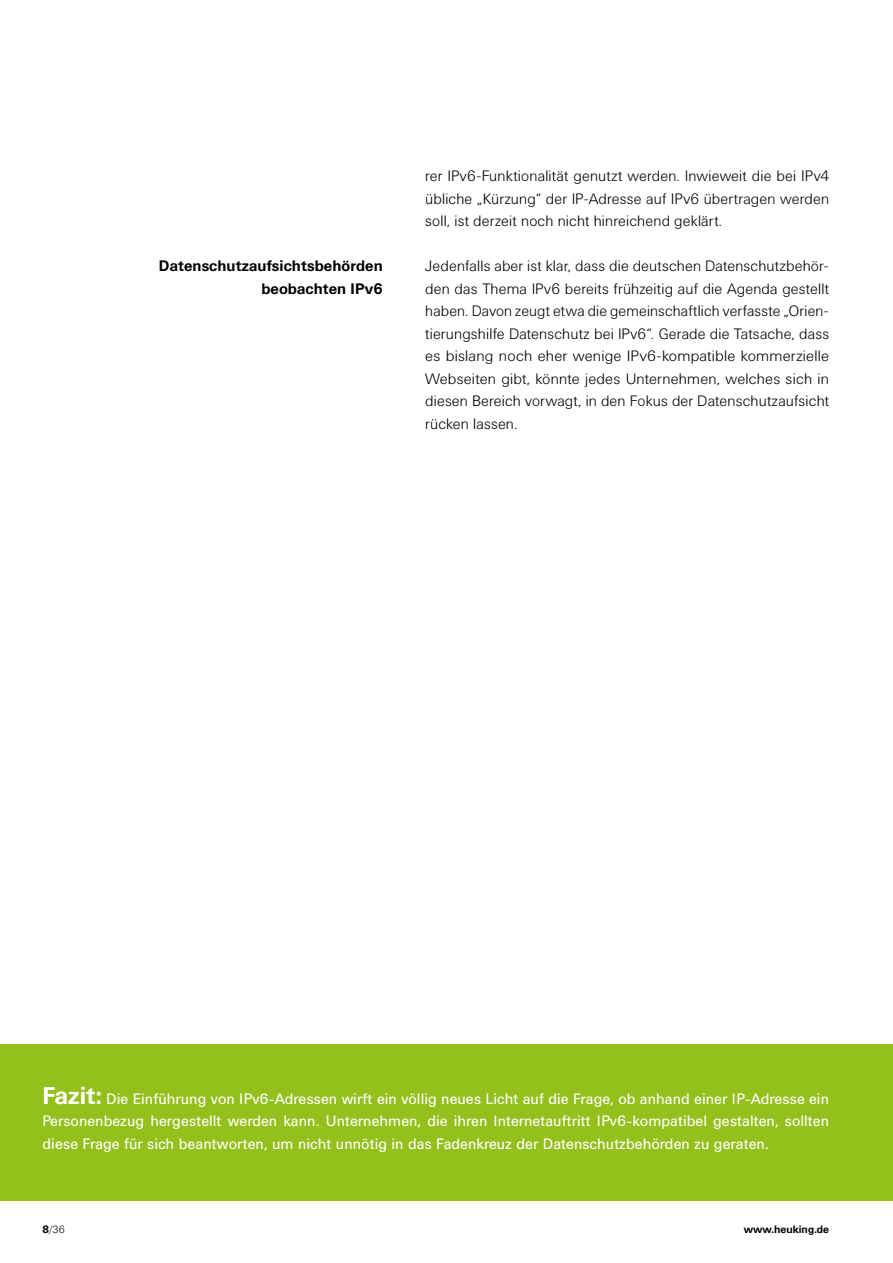
<style>
.page{position:relative;width:893px;height:1263px;background:#fff}
.page>*{position:absolute;margin:0;border:0;box-sizing:border-box;transform-origin:0 0}
.t1{font:300 15px/22.5px "Univers BQ";letter-spacing:.01em;color:#000;text-align:justify}
.t2{font:15px/22.5px "Univers BQ";color:#fff;text-align:justify}
.t3{font:700 15px/22.5px "Univers BQ";letter-spacing:.005em;color:#000;text-align:right}
.t4{font:700 10.5px "Univers BQ";color:#000}
.t5{font:300 10.5px "Univers BQ";color:#000}
.s1{font-weight:700;font-size:24px}
.s2{font-weight:700}
</style>
<div class="page">
<div style="left:0;top:1044px;width:893px;height:156px;background:#94c01c"></div>
<p class="t3" style="left:159px;top:255px;width:225px">Datenschutzaufsichtsbehörden beobachten IPv6</p>
<p class="t1" style="left:425px;top:165px;width:405px">rer IPv6-Funktionalität genutzt werden. Inwieweit die bei IPv4 übliche „Kürzung“ der IP-Adresse auf IPv6 übertragen werden soll, ist derzeit noch nicht hinreichend geklärt.</p>
<p class="t1" style="left:425px;top:255px;width:405px">Jedenfalls aber ist klar, dass die deutschen Datenschutzbehör&shy;den das Thema IPv6 bereits frühzeitig auf die Agenda gestellt haben. Davon zeugt etwa die gemeinschaftlich verfasste „Orien&shy;tierungshilfe Datenschutz bei IPv6“. Gerade die Tatsache, dass es bislang noch eher wenige IPv6-kompatible kommerzielle Webseiten gibt, könnte jedes Unternehmen, welches sich in diesen Bereich vorwagt, in den Fokus der Datenschutzaufsicht rücken lassen.</p>
<p class="t2" style="left:43px;top:1088px;width:788px"><span class="s1">Fazit:</span> Die Einführung von IPv6-Adressen wirft ein völlig neues Licht auf die Frage, ob anhand einer IP-Adresse ein Personenbezug hergestellt werden kann. Unternehmen, die ihren Internetauftritt IPv6-kompatibel gestalten, sollten diese Frage für sich beantworten, um nicht unnötig in das Fadenkreuz der Datenschutzbehörden zu geraten.</p>
<p class="t5" style="left:43px;top:1224px;width:24px"><span class="s2">8</span>/36</p>
<p class="t4" style="left:744px;top:1223px;width:87px">www.heuking.de</p>
</div>
